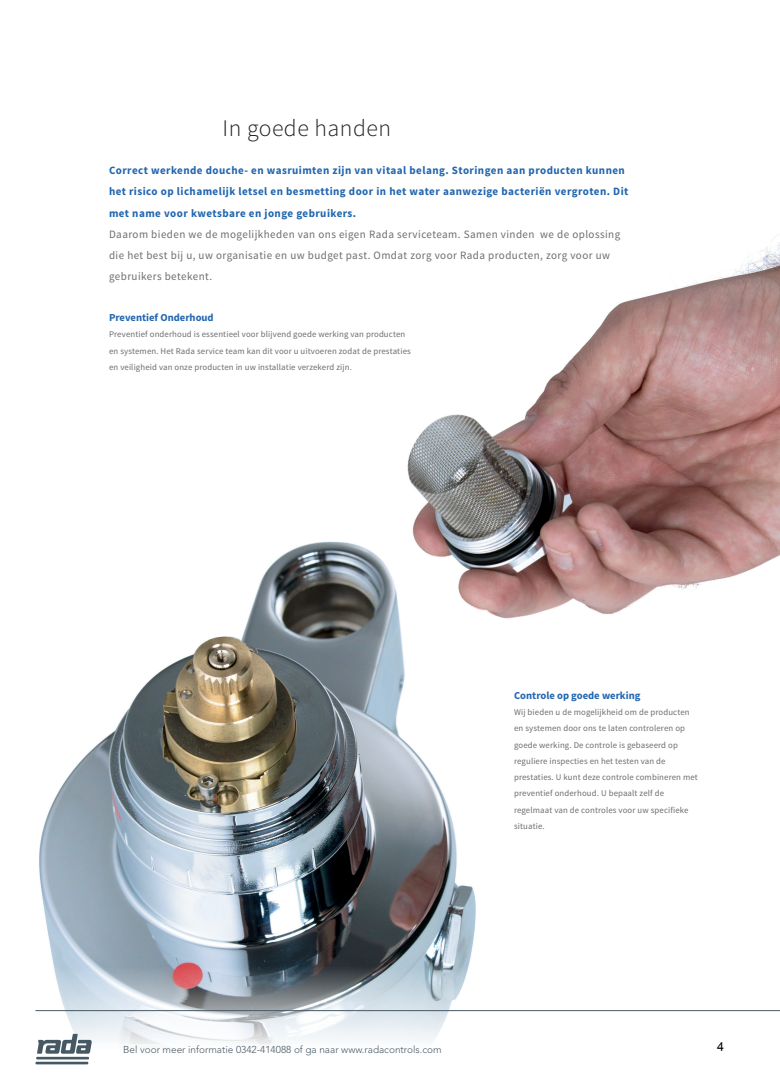
<style>
.page{position:relative;width:780px;height:1088px;background:#fff}
.page>*{position:absolute;margin:0;border:0;box-sizing:border-box;transform-origin:0 0}
.t1{font:300 23.75px "Source Sans Pro";letter-spacing:.02em;color:#231f20}
.t2{font:12.5px "Arial";color:#000}
.t3{font:700 11.25px/21.2px "Source Sans Pro";letter-spacing:.04em;color:#2366af}
.t4{font:11.25px/21.2px "Source Sans Pro";letter-spacing:.04em;color:#6c6d70}
.t5{font:700 10.62px "Source Sans Pro";color:#2366af}
.t6{font:300 10px "Avenir LT Std";color:#475865}
.t7{font:8.75px/16.2px "Source Sans Pro";letter-spacing:.015em;color:#6c6d70}
</style>
<div class="page">
<img style="left:39px;top:234px;width:741px;height:778px">
<svg style="left:35px;top:966px;width:529px;height:99px"></svg>
<hr style="left:35px;top:1045px;width:745px;height:1px;background:#fff">
<hr style="left:35px;top:1010px;width:745px;height:1px;background:#475865">
<hr style="left:36px;top:1057px;width:53px;height:2px;background:#475865">
<hr style="left:35px;top:1062px;width:53px;height:2px;background:#475865">
<svg style="left:37px;top:1034px;width:55px;height:20px"></svg>
<h1 class="t1" style="left:222px;top:114px;width:170px">In goede handen</h1>
<p class="t3" style="left:109px;top:160px;width:521px">Correct werkende douche- en wasruimten zijn van vitaal belang. Storingen aan producten kunnen het risico op lichamelijk letsel en besmetting door in het water aanwezige bacteriën vergroten. Dit met name voor kwetsbare en jonge gebruikers.</p>
<p class="t4" style="left:109px;top:224px;width:512px">Daarom bieden we de mogelijkheden van ons eigen Rada serviceteam. Samen vinden we de oplossing die het best bij u, uw organisatie en uw budget past. Omdat zorg voor Rada producten, zorg voor uw gebruikers betekent.</p>
<p class="t5" style="left:109px;top:311px;width:106px">Preventief Onderhoud</p>
<p class="t7" style="left:109px;top:326px;width:303px">Preventief onderhoud is essentieel voor blijvend goede werking van producten en systemen. Het Rada service team kan dit voor u uitvoeren zodat de prestaties en veiligheid van onze producten in uw installatie verzekerd zijn.</p>
<p class="t5" style="left:514px;top:688px;width:128px">Controle op goede werking</p>
<p class="t7" style="left:514px;top:704px;width:185px">Wij bieden u de mogelijkheid om de producten en systemen door ons te laten controleren op goede werking. De controle is gebaseerd op reguliere inspecties en het testen van de prestaties. U kunt deze controle combineren met preventief onderhoud. U bepaalt zelf de regelmaat van de controles voor uw specifieke situatie.</p>
<p class="t6" style="left:123px;top:1044px;width:320px">Bel voor meer informatie 0342-414088 of ga naar www.radacontrols.com</p>
<h2 class="t2" style="left:717px;top:1038px;width:8px">4</h2>
</div>
